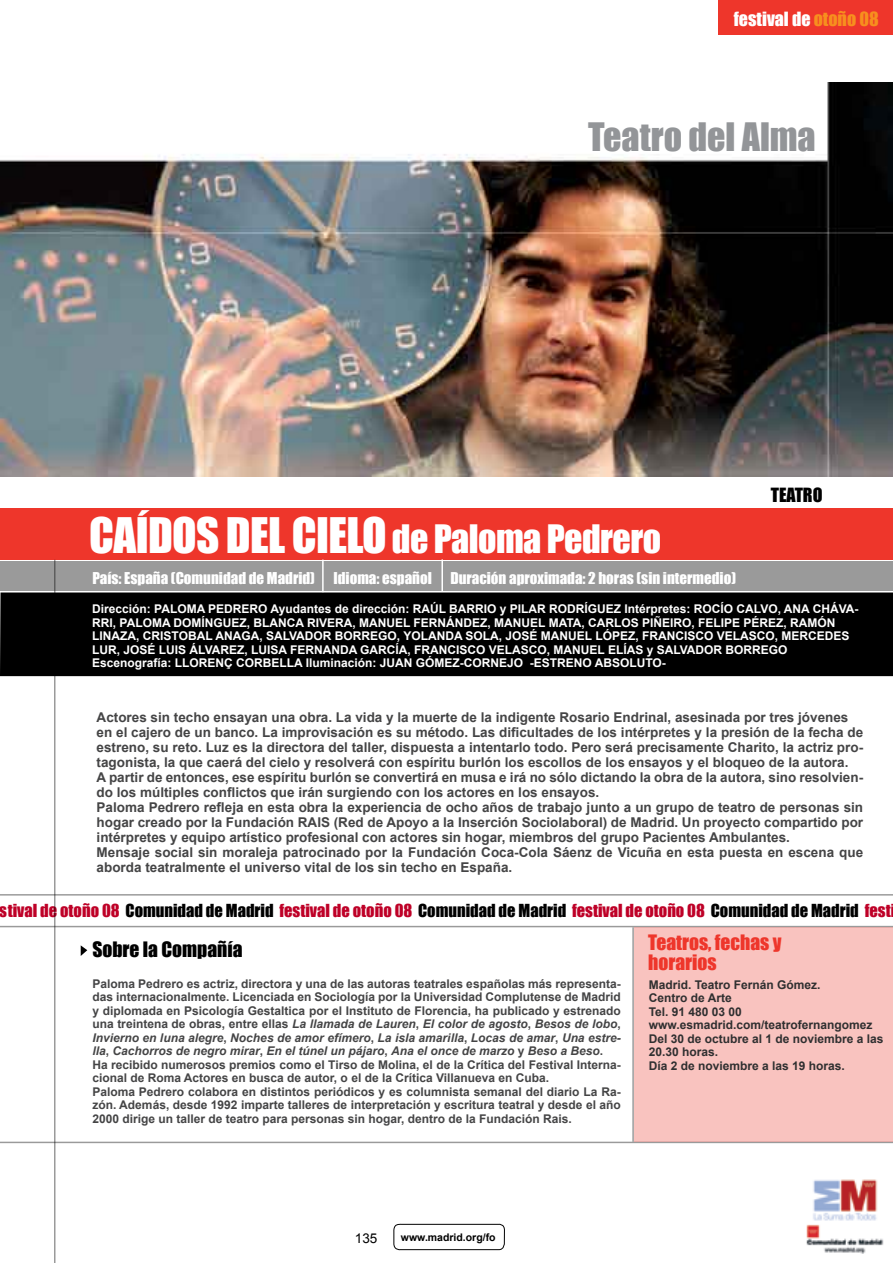
<style>
.page{position:relative;width:893px;height:1263px;background:#fff}
.page>*{position:absolute;margin:0;border:0;box-sizing:border-box;transform-origin:0 0}
.t1{font:36px "Impact";letter-spacing:-.015em;color:#fff}
.t2{font:36px "Impact";color:#939598}
.t3{font:19.5px/19.5px "Impact";color:#ee362b}
.t4{font:19.5px "Impact";color:#000}
.t5{font:18px "Impact";color:#fff}
.t6{font:18px "Impact";color:#000}
.t7{font:16.5px "Impact";color:#be0027}
.t8{font:15px "Impact";color:#fff}
.t9{font:700 13.5px/15px "Arial";color:#2f2f30}
.t10{font:13.5px "Arial";color:#000}
.t11{font:700 12px/13.5px "Arial";color:#2f2f30}
.t12{font:700 12px/13.5px "Arial";color:#fff}
.t13{font:700 10.5px "Arial";color:#000}
.s1{color:#f78f1e}
.s2{font-size:45px}
.s3{color:#000}
.s4{font-style:italic}
</style>
<div class="page">
<img style="left:806px;top:1179px;width:78px;height:74px">
<svg style="left:393px;top:1223px;width:112px;height:27px"></svg>
<hr style="left:0;top:1142px;width:893px;height:1px;background:#000">
<hr style="left:0;top:894px;width:893px;height:1px;background:#000">
<hr style="left:0;top:926px;width:893px;height:1px;background:#000">
<div style="left:0;top:592px;width:893px;height:84px;background:#000"></div>
<img style="left:0;top:83px;width:893px;height:393px">
<div style="left:634px;top:927px;width:259px;height:215px;background:#f9c3bf"></div>
<div style="left:0;top:508px;width:893px;height:51px;background:#ee362b"></div>
<div style="left:0;top:561px;width:893px;height:30px;background:#9a9a9a"></div>
<hr style="left:441px;top:559px;width:2px;height:33px;background:#fff">
<hr style="left:632px;top:927px;width:2px;height:215px;background:#000">
<hr style="left:54px;top:560px;width:2px;height:703px;background:#000">
<svg style="left:81px;top:945px;width:6px;height:11px"></svg>
<div style="left:719px;top:0;width:174px;height:34px;background:#ee362b"></div>
<hr style="left:322px;top:560px;width:2px;height:32px;background:#fff">
<h3 class="t5" style="left:734px;top:5px;width:146px">festival de <span class="s1">otoño 08</span></h3>
<h1 class="t2" style="left:588px;top:109px;width:229px">Teatro del Alma</h1>
<h1 class="t1" style="left:89px;top:511px;width:573px"><span class="s2">CAÍDOS DEL CIELO</span> de Paloma Pedrero</h1>
<h3 class="t6" style="left:771px;top:481px;width:53px">TEATRO</h3>
<p class="t8" style="left:92px;top:566px;width:645px">País: España (Comunidad de Madrid) Idioma: español Duración aproximada: 2 horas (sin intermedio)</p>
<p class="t12" style="left:92px;top:602px;width:768px">Dirección: PALOMA PEDRERO Ayudantes de dirección: RAÚL BARRIO y PILAR RODRÍGUEZ Intérpretes: ROCÍO CALVO, ANA CHÁVA-RRI, PALOMA DOMÍNGUEZ, BLANCA RIVERA, MANUEL FERNÁNDEZ, MANUEL MATA, CARLOS PIÑEIRO, FELIPE PÉREZ, RAMÓN LINAZA, CRISTOBAL ANAGA, SALVADOR BORREGO, YOLANDA SOLA, JOSÉ MANUEL LÓPEZ, FRANCISCO VELASCO, MERCEDES LUR, JOSÉ LUIS ÁLVAREZ, LUISA FERNANDA GARCÍA, FRANCISCO VELASCO, MANUEL ELÍAS y SALVADOR BORREGO Escenografía: LLORENÇ CORBELLA Iluminación: JUAN GÓMEZ-CORNEJO -ESTRENO ABSOLUTO-</p>
<p class="t9" style="left:97px;top:710px;width:768px">Actores sin techo ensayan una obra. La vida y la muerte de la indigente Rosario Endrinal, asesinada por tres jóvenes en el cajero de un banco. La improvisación es su método. Las dificultades de los intérpretes y la presión de la fecha de estreno, su reto. Luz es la directora del taller, dispuesta a intentarlo todo. Pero será precisamente Charito, la actriz pro&shy;tagonista, la que caerá del cielo y resolverá con espíritu burlón los escollos de los ensayos y el bloqueo de la autora.<br>A partir de entonces, ese espíritu burlón se convertirá en musa e irá no sólo dictando la obra de la autora, sino resolvien&shy;do los múltiples conflictos que irán surgiendo con los actores en los ensayos.<br>Paloma Pedrero refleja en esta obra la experiencia de ocho años de trabajo junto a un grupo de teatro de personas sin hogar creado por la Fundación RAIS (Red de Apoyo a la Inserción Sociolaboral) de Madrid. Un proyecto compartido por intérpretes y equipo artístico profesional con actores sin hogar, miembros del grupo Pacientes Ambulantes.<br>Mensaje social sin moraleja patrocinado por la Fundación Coca-Cola Sáenz de Vicuña en esta puesta en escena que aborda teatralmente el universo vital de los sin techo en España.</p>
<p class="t7" style="left:0;top:898px;width:897px">stival de otoño 08 <span class="s3">Comunidad de Madrid</span> festival de otoño 08 <span class="s3">Comunidad de Madrid</span> festival de otoño 08 <span class="s3">Comunidad de Madrid</span> festi</p>
<h2 class="t4" style="left:92px;top:934px;width:152px">Sobre la Compañía</h2>
<p class="t11" style="left:92px;top:977px;width:530px">Paloma Pedrero es actriz, directora y una de las autoras teatrales españolas más representa&shy;das internacionalmente. Licenciada en Sociología por la Universidad Complutense de Madrid y diplomada en Psicología Gestaltica por el Instituto de Florencia, ha publicado y estrenado una treintena de obras, entre ellas <span class="s4">La llamada de Lauren</span>, <span class="s4">El color de agosto</span>, <span class="s4">Besos de lobo</span>, <span class="s4">Invierno en luna alegre</span>, <span class="s4">Noches de amor efímero</span>, <span class="s4">La isla amarilla</span>, <span class="s4">Locas de amar</span>, <span class="s4">Una estre&shy;lla</span>, <span class="s4">Cachorros de negro mirar</span>, <span class="s4">En el túnel un pájaro</span>, <span class="s4">Ana el once de marzo</span> y <span class="s4">Beso a Beso</span>.<br>Ha recibido numerosos premios como el Tirso de Molina, el de la Crítica del Festival Interna&shy;cional de Roma Actores en busca de autor, o el de la Crítica Villanueva en Cuba.<br>Paloma Pedrero colabora en distintos periódicos y es columnista semanal del diario La Ra&shy;zón. Además, desde 1992 imparte talleres de interpretación y escritura teatral y desde el año 2000 dirige un taller de teatro para personas sin hogar, dentro de la Fundación Rais.</p>
<h2 class="t3" style="left:648px;top:932px;width:135px">Teatros, fechas y horarios</h2>
<p class="t11" style="left:649px;top:978px;width:236px">Madrid. Teatro Fernán Gómez.<br>Centro de Arte<br>Tel. 91 480 03 00 www.esmadrid.com/teatrofernangomez<br>Del 30 de octubre al 1 de noviembre a las<br>20.30 horas.<br>Día 2 de noviembre a las 19 horas.</p>
<p class="t10" style="left:355px;top:1229px;width:24px">135</p>
<p class="t13" style="left:401px;top:1230px;width:96px">www.madrid.org/fo</p>
</div>
